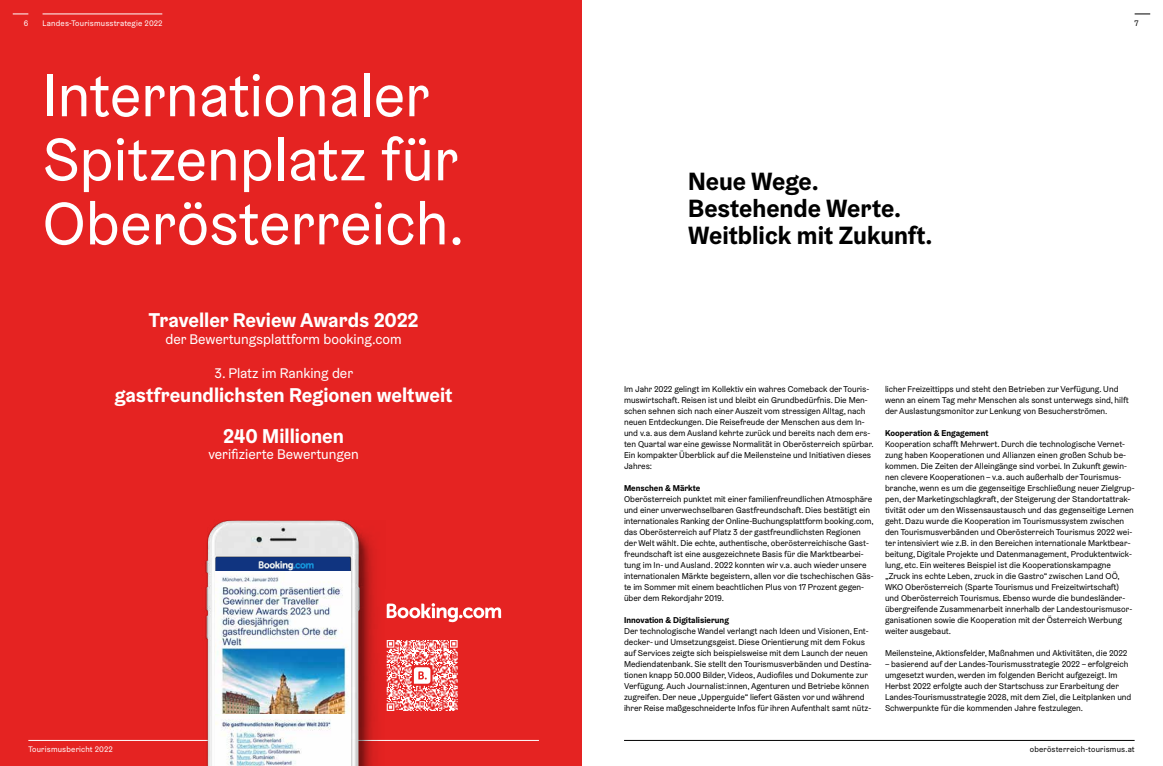
<style>
.page{position:relative;width:1163px;height:766px;background:#fff}
.page>*{position:absolute;margin:0;border:0;box-sizing:border-box;transform-origin:0 0}
.t1{font:60px/64px "Graebenbach OE";color:#fff}
.t2{font:700 25px/27px "Graebenbach OE";color:#000}
.t3{font:700 20px/40.8px "Graebenbach OE";color:#fff;text-align:center}
.t4{font:14px "Graebenbach OE";color:#fff}
.t5{font:8.5px/11px "Graebenbach OE";color:#000}
.t6{font:700 8.5px "Graebenbach OE";color:#000}
.t7{font:8px "Graebenbach OE";letter-spacing:.025em;color:#fff}
.t8{font:8px "Graebenbach OE";letter-spacing:.025em;color:#000}
</style>
<div class="page">
<svg style="left:1134px;top:14px;width:15px;height:1px"></svg>
<hr style="left:624px;top:740px;width:510px;height:1px;background:#000">
<div style="left:0;top:0;width:581px;height:765px;background:#e52322"></div>
<hr style="left:28px;top:740px;width:511px;height:1px;background:#fff">
<svg style="left:13px;top:14px;width:15px;height:1px"></svg>
<hr style="left:43px;top:14px;width:119px;height:1px;background:#fff">
<svg style="left:420px;top:603px;width:81px;height:19px"></svg>
<svg style="left:420px;top:640px;width:37px;height:70px"></svg>
<img style="left:185px;top:532px;width:235px;height:233px">
<img style="left:206px;top:520px;width:154px;height:245px">
<img style="left:215px;top:557px;width:135px;height:157px">
<img style="left:215px;top:714px;width:135px;height:51px">
<p class="t7" style="left:24px;top:18px;width:6px">6</p>
<p class="t7" style="left:43px;top:18px;width:121px">Landes-Tourismusstrategie 2022</p>
<h1 class="t1" style="left:43px;top:63px;width:423px">Internationaler<br>Spitzenplatz für<br>Oberösterreich.</h1>
<h3 class="t3" style="left:149px;top:299px;width:271px">Traveller Review Awards 2022</h3>
<h3 class="t4" style="left:165px;top:330px;width:237px">der Bewertungsplattform booking.com</h3>
<h3 class="t4" style="left:214px;top:364px;width:140px">3. Platz im Ranking der</h3>
<h3 class="t3" style="left:115px;top:374px;width:339px">gastfreundlichsten Regionen weltweit<br>240 Millionen</h3>
<h3 class="t4" style="left:208px;top:445px;width:152px">verifizierte Bewertungen</h3>
<h2 class="t2" style="left:688px;top:168px;width:246px">Neue Wege.<br>Bestehende Werte.<br>Weitblick mit Zukunft.</h2>
<p class="t8" style="left:1134px;top:18px;width:6px">7</p>
<p class="t5" style="left:624px;top:383px;width:251px">Im Jahr 2022 gelingt im Kollektiv ein wahres Comeback der Touris&shy;muswirtschaft. Reisen ist und bleibt ein Grundbedürfnis. Die Men&shy;schen sehnen sich nach einer Auszeit vom stressigen Alltag, nach neuen Entdeckungen. Die Reisefreude der Menschen aus dem In&shy;und v.a. aus dem Ausland kehrte zurück und bereits nach dem ers&shy;ten Quartal war eine gewisse Normalität in Oberösterreich spürbar.<br>Ein kompakter Überblick auf die Meilensteine und Initiativen dieses Jahres:</p>
<p class="t6" style="left:624px;top:482px;width:78px">Menschen &amp; Märkte</p>
<p class="t5" style="left:624px;top:493px;width:251px">Oberösterreich punktet mit einer familienfreundlichen Atmosphäre und einer unverwechselbaren Gastfreundschaft. Dies bestätigt ein internationales Ranking der Online-Buchungsplattform booking.com, das Oberösterreich auf Platz 3 der gastfreundlichsten Regionen der Welt wählt. Die echte, authentische, oberösterreichische Gast&shy;freundschaft ist eine ausgezeichnete Basis für die Marktbearbei&shy;tung im In- und Ausland. 2022 konnten wir v.a. auch wieder unsere internationalen Märkte begeistern, allen vor die tschechischen Gäs&shy;te im Sommer mit einem beachtlichen Plus von 17 Prozent gegen&shy;über dem Rekordjahr 2019.</p>
<p class="t6" style="left:624px;top:614px;width:106px">Innovation &amp; Digitalisierung</p>
<p class="t5" style="left:624px;top:625px;width:249px">Der technologische Wandel verlangt nach Ideen und Visionen, Ent&shy;decker- und Umsetzungsgeist. Diese Orientierung mit dem Fokus auf Services zeigte sich beispielsweise mit dem Launch der neuen Mediendatenbank. Sie stellt den Tourismusverbänden und Destina&shy;tionen knapp 50.000 Bilder, Videos, Audiofiles und Dokumente zur Verfügung. Auch Journalist:innen, Agenturen und Betriebe können zugreifen. Der neue „Upperguide“ liefert Gästen vor und während ihrer Reise maßgeschneiderte Infos für ihren Aufenthalt samt nütz-</p>
<p class="t5" style="left:884px;top:383px;width:245px">licher Freizeittipps und steht den Betrieben zur Verfügung. Und wenn an einem Tag mehr Menschen als sonst unterwegs sind, hilft der Auslastungsmonitor zur Lenkung von Besucherströmen.</p>
<p class="t6" style="left:884px;top:427px;width:105px">Kooperation &amp; Engagement</p>
<p class="t5" style="left:884px;top:438px;width:251px">Kooperation schafft Mehrwert. Durch die technologische Vernet&shy;zung haben Kooperationen und Allianzen einen großen Schub be&shy;kommen. Die Zeiten der Alleingänge sind vorbei. In Zukunft gewin&shy;nen clevere Kooperationen – v.a. auch außerhalb der Tourismus&shy;branche, wenn es um die gegenseitige Erschließung neuer Zielgrup&shy;pen, der Marketingschlagkraft, der Steigerung der Standortattrak&shy;tivität oder um den Wissensaustausch und das gegenseitige Lernen geht. Dazu wurde die Kooperation im Tourismussystem zwischen den Tourismusverbänden und Oberösterreich Tourismus 2022 wei&shy;ter intensiviert wie z.B. in den Bereichen internationale Marktbear&shy;beitung, Digitale Projekte und Datenmanagement, Produktentwick&shy;lung, etc. Ein weiteres Beispiel ist die Kooperationskampagne „Zruck ins echte Leben, zruck in die Gastro“ zwischen Land OÖ, WKO Oberösterreich (Sparte Tourismus und Freizeitwirtschaft) und Oberösterreich Tourismus. Ebenso wurde die bundesländer&shy;übergreifende Zusammenarbeit innerhalb der Landestourismusor&shy;ganisationen sowie die Kooperation mit der Österreich Werbung weiter ausgebaut.</p>
<p class="t5" style="left:884px;top:647px;width:244px">Meilensteine, Aktionsfelder, Maßnahmen und Aktivitäten, die 2022</p>
<p class="t5" style="left:884px;top:658px;width:248px">– basierend auf der Landes-Tourismusstrategie 2022 – erfolgreich umgesetzt wurden, werden im folgenden Bericht aufgezeigt. Im Herbst 2022 erfolgte auch der Startschuss zur Erarbeitung der Landes-Tourismusstrategie 2028, mit dem Ziel, die Leitplanken und Schwerpunkte für die kommenden Jahre festzulegen.</p>
<p class="t7" style="left:28px;top:744px;width:86px">Tourismusbericht 2022</p>
<p class="t8" style="left:1029px;top:744px;width:106px">oberösterreich-tourismus.at</p>
</div>
